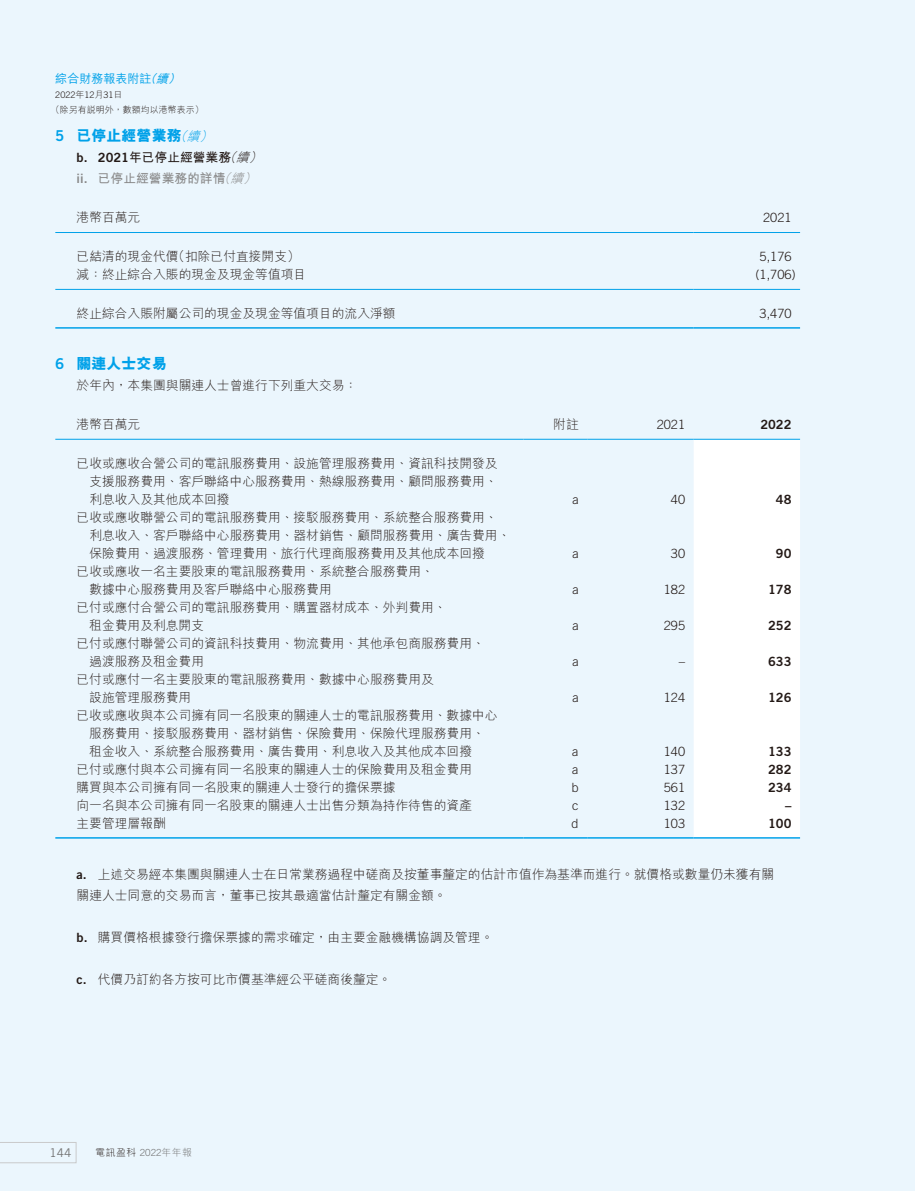
<style>
.page{position:relative;width:915px;height:1191px;background:#fff}
.page>*{position:absolute;margin:0;border:0;box-sizing:border-box;transform-origin:0 0}
.t1{font:800 15px "M Hei HK";color:#00a1e9}
.t2{font:300 12.75px/18px "M Hei HK";color:#231916}
.t3{font:300 12.75px "Trade Gothic LT Std";color:#231916}
.t4{font:700 12.75px/21px "M Hei HK";color:#898989}
.t5{font:12.75px "Trade Gothic LT Std Bd 2";color:#231916}
.t6{font:500 12px "M Hei HK";color:#00a1e9}
.t7{font:12px "Trade Gothic LT Std";color:#727272}
.t8{font:300 9.75px "M Hei HK";letter-spacing:.05em;color:#231916}
.t9{font:300 9px "M Hei HK";color:#231916}
.t10{font:300 9px "Trade Gothic LT Std";color:#231916}
.s1{font-style:italic}
.s2{font-family:"M Hei HK"}
.s3{font-family:"Trade Gothic LT Std Bd 2";font-weight:400}
.s4{font-weight:300;font-style:italic;font-size:12.75px}
.s5{font-family:"Trade Gothic LT Std Bd 2";font-weight:400;color:#231916}
.s6{color:#231916}
.s7{font-weight:300;font-style:italic;color:#231916}
.s8{font-weight:300;font-style:italic}
.s9{font-family:"Trade Gothic LT Std";color:#727272}
.s10{color:#727272}
</style>
<div class="page">
<div style="left:0;top:0;width:914px;height:1191px;background:#ebf6fd"></div>
<svg style="left:0;top:1142px;width:76px;height:21px"></svg>
<hr style="left:55px;top:232px;width:638px;height:1px;background:#00a1e9">
<hr style="left:693px;top:232px;width:106px;height:1px;background:#00a1e9">
<hr style="left:55px;top:289px;width:638px;height:1px;background:#00a1e9">
<hr style="left:693px;top:289px;width:106px;height:1px;background:#00a1e9">
<hr style="left:55px;top:327px;width:638px;height:2px;background:#00a1e9">
<hr style="left:693px;top:327px;width:106px;height:2px;background:#00a1e9">
<div style="left:694px;top:440px;width:105px;height:397px;background:#fff"></div>
<hr style="left:55px;top:439px;width:468px;height:1px;background:#00a1e9">
<hr style="left:523px;top:439px;width:64px;height:1px;background:#00a1e9">
<hr style="left:587px;top:439px;width:106px;height:1px;background:#00a1e9">
<hr style="left:693px;top:439px;width:106px;height:1px;background:#00a1e9">
<hr style="left:55px;top:837px;width:468px;height:1px;background:#00a1e9">
<hr style="left:523px;top:837px;width:64px;height:1px;background:#00a1e9">
<hr style="left:587px;top:837px;width:106px;height:1px;background:#00a1e9">
<hr style="left:693px;top:837px;width:106px;height:1px;background:#00a1e9">
<p class="t6" style="left:55px;top:70px;width:130px">綜合財務報表附註<span class="s1">（續）</span></p>
<p class="t10" style="left:55px;top:89px;width:69px">2022<span class="s2">年</span>12<span class="s2">月</span>31<span class="s2">日</span></p>
<p class="t9" style="left:51px;top:103px;width:155px">（除另有說明外，數額均以港幣表示）</p>
<p class="t1" style="left:55px;top:125px;width:163px"><span class="s3">5</span> 已停止經營業務<span class="s4">（續）</span></p>
<p class="t4" style="left:77px;top:146px;width:191px"><span class="s5">b. 2021</span><span class="s6">年已停止經營業務</span><span class="s7">（續）</span><span class="s3">ii.</span> 已停止經營業務的詳情<span class="s8">（續）</span></p>
<p class="t2" style="left:77px;top:208px;width:65px">港幣百萬元</p>
<p class="t3" style="left:763px;top:210px;width:30px">2021</p>
<p class="t2" style="left:77px;top:247px;width:225px">已結清的現金代價（扣除已付直接開支）</p>
<p class="t3" style="left:759px;top:249px;width:33px">5,176</p>
<p class="t2" style="left:77px;top:265px;width:231px">減：終止綜合入賬的現金及現金等值項目</p>
<p class="t3" style="left:755px;top:267px;width:42px">(1,706)</p>
<p class="t2" style="left:77px;top:304px;width:320px">終止綜合入賬附屬公司的現金及現金等值項目的流入淨額</p>
<p class="t3" style="left:759px;top:306px;width:33px">3,470</p>
<p class="t1" style="left:55px;top:353px;width:113px"><span class="s3">6</span> 關連人士交易</p>
<p class="t2" style="left:77px;top:376px;width:282px">於年內，本集團與關連人士曾進行下列重大交易：</p>
<p class="t2" style="left:77px;top:415px;width:65px">港幣百萬元</p>
<p class="t2" style="left:553px;top:415px;width:27px">附註</p>
<p class="t3" style="left:656px;top:417px;width:30px">2021</p>
<p class="t5" style="left:760px;top:416px;width:33px">2022</p>
<p class="t2" style="left:89px;top:454px;width:409px;text-align:justify;text-indent:-13px">已收或應收合營公司的電訊服務費用、設施管理服務費用、資訊科技開發及支援服務費用、客戶聯絡中心服務費用、熱線服務費用、顧問服務費用、利息收入及其他成本回撥</p>
<p class="t3" style="left:572px;top:492px;width:8px">a</p>
<p class="t3" style="left:670px;top:492px;width:16px">40</p>
<p class="t5" style="left:775px;top:491px;width:17px">48</p>
<p class="t2" style="left:89px;top:508px;width:422px;text-indent:-13px">已收或應收聯營公司的電訊服務費用、接駁服務費用、系統整合服務費用、利息收入、客戶聯絡中心服務費用、器材銷售、顧問服務費用、廣告費用、保險費用、過渡服務、管理費用、旅行代理商服務費用及其他成本回撥</p>
<p class="t2" style="left:89px;top:562px;width:346px;text-indent:-13px">已收或應收一名主要股東的電訊服務費用、系統整合服務費用、數據中心服務費用及客戶聯絡中心服務費用</p>
<p class="t2" style="left:89px;top:598px;width:358px;text-indent:-13px">已付或應付合營公司的電訊服務費用、購置器材成本、外判費用、租金費用及利息開支</p>
<p class="t2" style="left:89px;top:634px;width:397px;text-indent:-13px">已付或應付聯營公司的資訊科技費用、物流費用、其他承包商服務費用、過渡服務及租金費用</p>
<p class="t2" style="left:89px;top:670px;width:346px;text-indent:-13px">已付或應付一名主要股東的電訊服務費用、數據中心服務費用及設施管理服務費用</p>
<p class="t2" style="left:89px;top:706px;width:409px;text-indent:-13px">已收或應收與本公司擁有同一名股東的關連人士的電訊服務費用、數據中心服務費用、接駁服務費用、器材銷售、保險費用、保險代理服務費用、租金收入、系統整合服務費用、廣告費用、利息收入及其他成本回撥</p>
<p class="t3" style="left:572px;top:546px;width:8px">a</p>
<p class="t3" style="left:670px;top:546px;width:16px">30</p>
<p class="t5" style="left:775px;top:545px;width:17px">90</p>
<p class="t3" style="left:572px;top:582px;width:8px">a</p>
<p class="t3" style="left:663px;top:582px;width:23px">182</p>
<p class="t5" style="left:767px;top:581px;width:25px">178</p>
<p class="t3" style="left:572px;top:618px;width:8px">a</p>
<p class="t3" style="left:663px;top:618px;width:23px">295</p>
<p class="t5" style="left:767px;top:617px;width:25px">252</p>
<p class="t3" style="left:572px;top:654px;width:8px">a</p>
<p class="t3" style="left:678px;top:654px;width:8px">–</p>
<p class="t5" style="left:767px;top:653px;width:25px">633</p>
<p class="t3" style="left:572px;top:690px;width:8px">a</p>
<p class="t3" style="left:663px;top:690px;width:23px">124</p>
<p class="t5" style="left:767px;top:689px;width:25px">126</p>
<p class="t3" style="left:572px;top:744px;width:8px">a</p>
<p class="t3" style="left:663px;top:744px;width:23px">140</p>
<p class="t5" style="left:767px;top:743px;width:25px">133</p>
<p class="t2" style="left:76px;top:760px;width:397px">已付或應付與本公司擁有同一名股東的關連人士的保險費用及租金費用</p>
<p class="t3" style="left:572px;top:762px;width:8px">a</p>
<p class="t3" style="left:663px;top:762px;width:23px">137</p>
<p class="t5" style="left:767px;top:761px;width:25px">282</p>
<p class="t2" style="left:76px;top:778px;width:320px">購買與本公司擁有同一名股東的關連人士發行的擔保票據</p>
<p class="t3" style="left:571px;top:780px;width:9px">b</p>
<p class="t3" style="left:663px;top:780px;width:23px">561</p>
<p class="t5" style="left:767px;top:779px;width:25px">234</p>
<p class="t2" style="left:76px;top:796px;width:397px">向一名與本公司擁有同一名股東的關連人士出售分類為持作待售的資產</p>
<p class="t3" style="left:572px;top:798px;width:8px">c</p>
<p class="t3" style="left:663px;top:798px;width:23px">132</p>
<p class="t5" style="left:784px;top:797px;width:8px">–</p>
<p class="t2" style="left:76px;top:814px;width:91px">主要管理層報酬</p>
<p class="t3" style="left:571px;top:816px;width:9px">d</p>
<p class="t3" style="left:663px;top:816px;width:23px">103</p>
<p class="t5" style="left:767px;top:815px;width:25px">100</p>
<p class="t2" style="left:77px;top:863px;width:699px;line-height:21px"><span class="s3">a.</span> 上述交易經本集團與關連人士在日常業務過程中磋商及按董事釐定的估計市值作為基準而進行。就價格或數量仍未獲有關關連人士同意的交易而言，董事已按其最適當估計釐定有關金額。</p>
<p class="t2" style="left:77px;top:928px;width:418px"><span class="s3">b.</span> 購買價格根據發行擔保票據的需求確定，由主要金融機構協調及管理。</p>
<p class="t2" style="left:77px;top:970px;width:316px"><span class="s3">c.</span> 代價乃訂約各方按可比市價基準經公平磋商後釐定。</p>
<p class="t7" style="left:49px;top:1145px;width:23px">144</p>
<p class="t8" style="left:96px;top:1145px;width:98px">電訊盈科 <span class="s9">2022</span><span class="s10">年年報</span></p>
</div>
